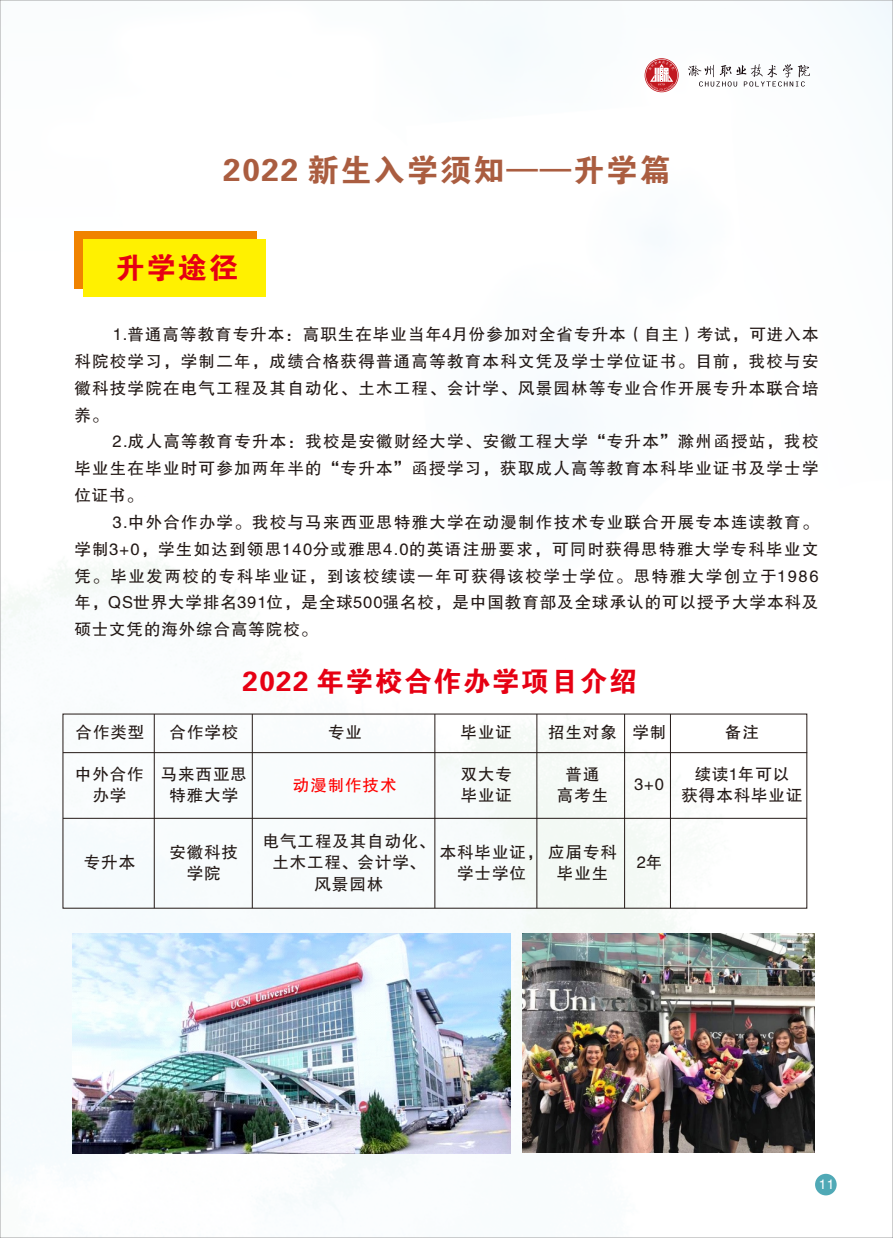
<style>
.page{position:relative;width:893px;height:1238px;background:#fff}
.page>*{position:absolute;margin:0;border:0;box-sizing:border-box;transform-origin:0 0}
.t1{font:31.5px "FZDHTJW GB1 0";letter-spacing:.055em;color:#aa5d40}
.t2{font:29.4px "FZDHTJW GB1 0";color:#e60013}
.t3{font:27.75px "FZDHTJW GB1 0";letter-spacing:.055em;color:#e60013}
.t4{font:16.5px/26.8px "FZHTJW GB1 0";letter-spacing:.06em;color:#231916;text-align:center}
.t5{font:16.5px "FZHTJW GB1 0";letter-spacing:.055em;color:#f00}
.t6{font:13.5px "FZHTJW GB1 0";color:#fff}
</style>
<div class="page">
<img style="left:2px;top:2px;width:889px;height:1208px">
<div style="left:75px;top:232px;width:182px;height:57px;background:#f08300"></div>
<div style="left:83px;top:239px;width:183px;height:57px;background:#fff100"></div>
<img style="left:72px;top:933px;width:439px;height:220px">
<img style="left:523px;top:933px;width:292px;height:219px">
<hr style="left:63px;top:752px;width:744px;height:1px;background:#231916">
<hr style="left:63px;top:817px;width:744px;height:1px;background:#231916">
<hr style="left:154px;top:714px;width:1px;height:194px;background:#231916">
<hr style="left:252px;top:714px;width:1px;height:194px;background:#231916">
<hr style="left:434px;top:714px;width:1px;height:194px;background:#231916">
<hr style="left:536px;top:714px;width:1px;height:194px;background:#231916">
<hr style="left:624px;top:714px;width:1px;height:194px;background:#231916">
<hr style="left:670px;top:714px;width:1px;height:194px;background:#231916">
<svg style="left:644px;top:58px;width:35px;height:34px"></svg>
<svg style="left:688px;top:64px;width:122px;height:22px"></svg>
<div style="left:815px;top:1173px;width:22px;height:22px;background:#50a9b6;border-radius:50%"></div>
<h1 class="t1" style="left:223px;top:153px;width:449px">2022 新生入学须知——升学篇</h1>
<h2 class="t2" style="left:115px;top:251px;width:124px">升学途径</h2>
<p class="t4" style="left:74px;top:321px;width:746px;text-align:justify;text-indent:38px">1.普通高等教育专升本：高职生在毕业当年4月份参加对全省专升本（自主）考试，可进入本科院校学习，学制二年，成绩合格获得普通高等教育本科文凭及学士学位证书。目前，我校与安徽科技学院在电气工程及其自动化、土木工程、会计学、风景园林等专业合作开展专升本联合培养。</p>
<p class="t4" style="left:74px;top:429px;width:746px;text-align:justify;text-indent:38px">2.成人高等教育专升本：我校是安徽财经大学、安徽工程大学“专升本”滁州函授站，我校毕业生在毕业时可参加两年半的“专升本”函授学习，获取成人高等教育本科毕业证书及学士学位证书。</p>
<p class="t4" style="left:74px;top:509px;width:746px;text-align:justify;text-indent:38px">3.中外合作办学。我校与马来西亚思特雅大学在动漫制作技术专业联合开展专本连读教育。学制3+0，学生如达到领思140分或雅思4.0的英语注册要求，可同时获得思特雅大学专科毕业文凭。毕业发两校的专科毕业证，到该校续读一年可获得该校学士学位。思特雅大学创立于1986年，QS世界大学排名391位，是全球500强名校，是中国教育部及全球承认的可以授予大学本科及硕士文凭的海外综合高等院校。</p>
<h3 class="t3" style="left:242px;top:666px;width:396px">2022 年学校合作办学项目介绍</h3>
<p class="t4" style="left:76px;top:719px;width:70px">合作类型</p>
<p class="t4" style="left:170px;top:719px;width:70px">合作学校</p>
<p class="t4" style="left:328px;top:719px;width:35px">专业</p>
<p class="t4" style="left:461px;top:719px;width:53px">毕业证</p>
<p class="t4" style="left:548px;top:719px;width:120px">招生对象 学制</p>
<p class="t4" style="left:725px;top:719px;width:35px">备注</p>
<p class="t4" style="left:75px;top:764px;width:70px;line-height:21.3px">中外合作办学</p>
<p class="t4" style="left:557px;top:764px;width:53px;line-height:21.3px">普通高考生</p>
<p class="t4" style="left:682px;top:764px;width:122px;line-height:21.3px">续读1年可以<br>获得本科毕业证</p>
<p class="t4" style="left:161px;top:764px;width:88px;line-height:21.3px">马来西亚思特雅大学</p>
<p class="t4" style="left:461px;top:764px;width:53px;line-height:21.3px;text-align:left">双大专毕业证</p>
<p class="t5" style="left:293px;top:775px;width:105px">动漫制作技术</p>
<p class="t4" style="left:634px;top:771px;width:31px">3+0</p>
<p class="t4" style="left:84px;top:849px;width:53px">专升本</p>
<p class="t4" style="left:169px;top:841px;width:70px;line-height:21.3px">安徽科技学院</p>
<p class="t4" style="left:263px;top:831px;width:174px;line-height:21.3px">电气工程及其自动化、土木工程、会计学、风景园林</p>
<p class="t4" style="left:457px;top:841px;width:161px;line-height:21.3px;text-align:left;text-indent:-17px">本科毕业证，应届专科学士学位</p>
<p class="t4" style="left:557px;top:860px;width:53px">毕业生</p>
<p class="t4" style="left:637px;top:849px;width:27px">2年</p>
<p class="t6" style="left:819px;top:1177px;width:17px">11</p>
</div>
